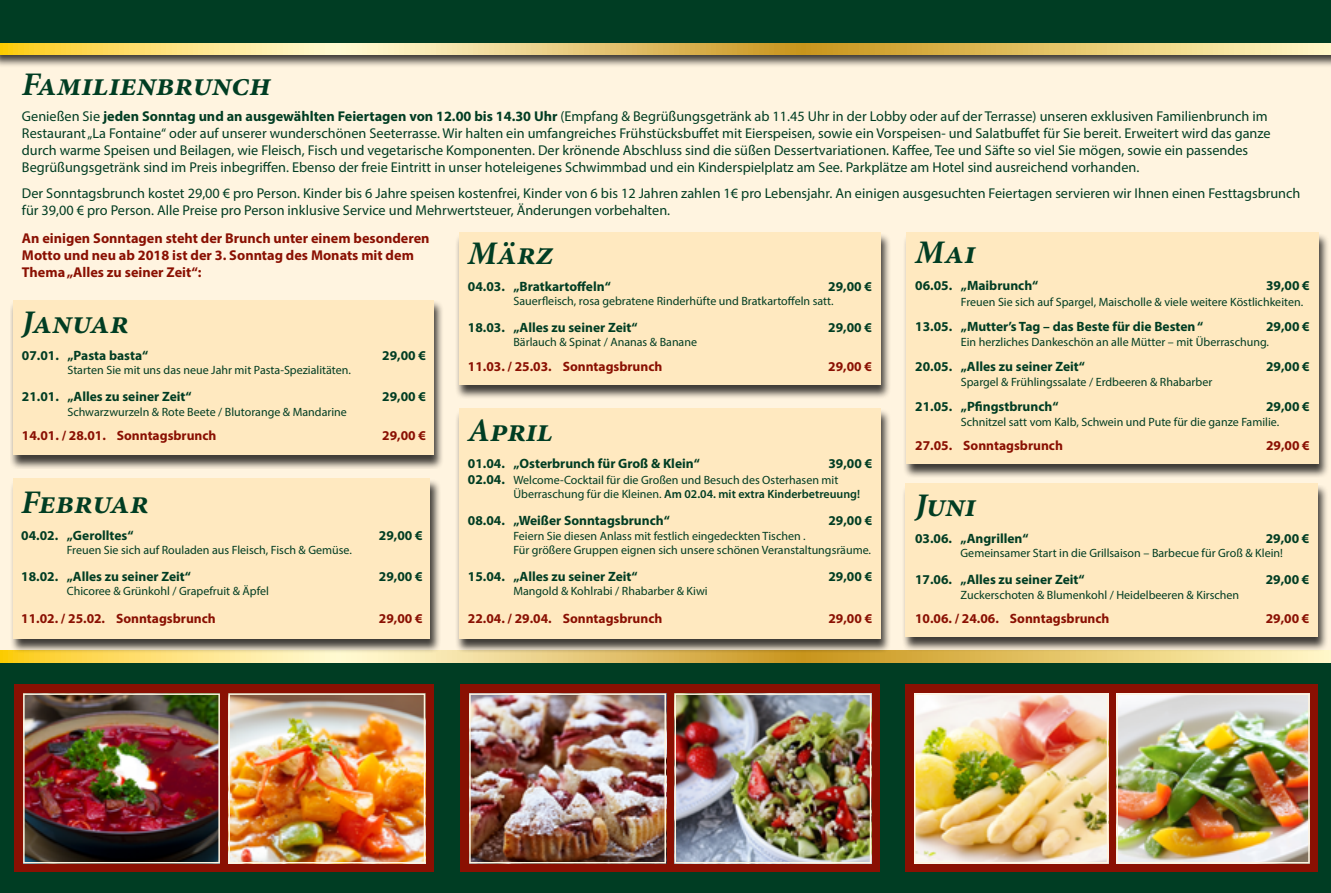
<style>
.page{position:relative;width:1331px;height:893px;background:#fff}
.page>*{position:absolute;margin:0;border:0;box-sizing:border-box;transform-origin:0 0}
.t1{font:italic 700 33px "Minion Pro";color:#003d23}
.t2{font:14.25px/17.1px "Myriad Pro";color:#003d23}
.t3{font:700 14.25px/17.1px "Myriad Pro";color:#8a1002}
.t4{font:700 13.5px "Myriad Pro";color:#003d23}
.t5{font:700 13.5px "Myriad Pro";color:#8a1002}
.t6{font:12px/14.4px "Myriad Pro";color:#003d23}
.s1{font-weight:700}
.s2{font-weight:700;font-size:13.5px}
.s3{font-weight:600}
</style>
<div class="page">
<div style="left:0;top:0;width:1331px;height:873px;background:#fff4e0"></div>
<svg style="left:0;top:651px;width:1331px;height:12px;background:#ebce75"></svg>
<div style="left:0;top:663px;width:1331px;height:230px;background:#003d23"></div>
<div style="left:0;top:0;width:1331px;height:67px;background:#000;opacity:.75"></div>
<svg style="left:0;top:43px;width:1331px;height:11px;background:#eccf76"></svg>
<div style="left:0;top:0;width:1331px;height:43px;background:#003d23"></div>
<div style="left:10px;top:301px;width:433px;height:168px;background:#000;opacity:.75"></div>
<div style="left:13px;top:300px;width:421px;height:155px;background:#ffe9c0"></div>
<div style="left:11px;top:480px;width:430px;height:174px;background:#000;opacity:.75"></div>
<div style="left:13px;top:479px;width:417px;height:160px;background:#ffe9c0"></div>
<div style="left:456px;top:233px;width:435px;height:167px;background:#000;opacity:.75"></div>
<div style="left:459px;top:232px;width:422px;height:153px;background:#ffe9c0"></div>
<div style="left:456px;top:410px;width:435px;height:243px;background:#000;opacity:.75"></div>
<div style="left:459px;top:409px;width:422px;height:230px;background:#ffe9c0"></div>
<div style="left:903px;top:233px;width:426px;height:245px;background:#000;opacity:.75"></div>
<div style="left:906px;top:232px;width:412px;height:232px;background:#ffe9c0"></div>
<div style="left:903px;top:485px;width:426px;height:166px;background:#000;opacity:.75"></div>
<div style="left:906px;top:484px;width:412px;height:153px;background:#ffe9c0"></div>
<div style="left:15px;top:685px;width:419px;height:187px;background:#8a1002"></div>
<img style="left:26px;top:696px;width:191px;height:164px">
<div style="left:23px;top:693px;width:197px;height:170px;border:2px solid #fff4e0"></div>
<img style="left:231px;top:696px;width:191px;height:164px">
<div style="left:228px;top:693px;width:197px;height:170px;border:2px solid #fff4e0"></div>
<div style="left:461px;top:685px;width:419px;height:187px;background:#8a1002"></div>
<img style="left:472px;top:696px;width:191px;height:164px">
<div style="left:469px;top:693px;width:197px;height:170px;border:2px solid #fff4e0"></div>
<img style="left:677px;top:696px;width:191px;height:164px">
<div style="left:674px;top:693px;width:197px;height:170px;border:2px solid #fff4e0"></div>
<div style="left:905px;top:685px;width:413px;height:187px;background:#8a1002"></div>
<img style="left:917px;top:696px;width:188px;height:164px">
<div style="left:914px;top:693px;width:194px;height:170px;border:2px solid #fff4e0"></div>
<img style="left:1119px;top:696px;width:188px;height:164px">
<div style="left:1116px;top:693px;width:194px;height:170px;border:2px solid #fff4e0"></div>
<h1 class="t1" style="left:22px;top:61px;width:250px">Familienbrunch</h1>
<p class="t2" style="left:22px;top:107px;width:1250px">Genießen Sie <span class="s1">jeden Sonntag und an ausgewählten Feiertagen von 12.00 bis 14.30 Uhr</span> (Empfang &amp; Begrüßungsgetränk ab 11.45 Uhr in der Lobby oder auf der Terrasse) unseren exklusiven Familienbrunch im Restaurant „La Fontaine“ oder auf unserer wunderschönen Seeterrasse. Wir halten ein umfangreiches Frühstücksbuffet mit Eierspeisen, sowie ein Vorspeisen- und Salatbuffet für Sie bereit. Erweitert wird das ganze durch warme Speisen und Beilagen, wie Fleisch, Fisch und vegetarische Komponenten. Der krönende Abschluss sind die süßen Dessertvariationen. Kaffee, Tee und Säfte so viel Sie mögen, sowie ein passendes Begrüßungsgetränk sind im Preis inbegriffen. Ebenso der freie Eintritt in unser hoteleigenes Schwimmbad und ein Kinderspielplatz am See. Parkplätze am Hotel sind ausreichend vorhanden.</p>
<p class="t2" style="left:22px;top:184px;width:1280px">Der Sonntagsbrunch kostet 29,00 € pro Person. Kinder bis 6 Jahre speisen kostenfrei, Kinder von 6 bis 12 Jahren zahlen 1€ pro Lebensjahr. An einigen ausgesuchten Feiertagen servieren wir Ihnen einen Festtagsbrunch für 39,00 € pro Person. Alle Preise pro Person inklusive Service und Mehrwertsteuer, Änderungen vorbehalten.</p>
<p class="t3" style="left:22px;top:229px;width:409px">An einigen Sonntagen steht der Brunch unter einem besonderen<br>Motto und neu ab 2018 ist der 3. Sonntag des Monats mit dem<br>Thema „Alles zu seiner Zeit“:</p>
<h1 class="t1" style="left:915px;top:229px;width:62px">Mai</h1>
<p class="t4" style="left:915px;top:276px;width:125px">06.05. „Maibrunch“</p>
<p class="t4" style="left:1266px;top:276px;width:45px">39,00 €</p>
<p class="t6" style="left:961px;top:294px;width:344px">Freuen Sie sich auf Spargel, Maischolle &amp; viele weitere Köstlichkeiten.</p>
<p class="t4" style="left:915px;top:318px;width:290px">13.05. „Mutter’s Tag – das Beste für die Besten “</p>
<p class="t4" style="left:1266px;top:318px;width:45px">29,00 €</p>
<p class="t6" style="left:961px;top:334px;width:310px">Ein herzliches Dankeschön an alle Mütter – mit Überraschung.</p>
<p class="t4" style="left:915px;top:358px;width:171px">20.05. „Alles zu seiner Zeit“</p>
<p class="t4" style="left:1266px;top:358px;width:45px">29,00 €</p>
<p class="t6" style="left:961px;top:374px;width:253px">Spargel &amp; Frühlingssalate / Erdbeeren &amp; Rhabarber</p>
<p class="t4" style="left:915px;top:398px;width:145px">21.05. „Pfingstbrunch“</p>
<p class="t4" style="left:1266px;top:398px;width:45px">29,00 €</p>
<p class="t6" style="left:961px;top:414px;width:320px">Schnitzel satt vom Kalb, Schwein und Pute für die ganze Familie.</p>
<p class="t5" style="left:915px;top:436px;width:149px">27.05. Sonntagsbrunch</p>
<p class="t5" style="left:1266px;top:436px;width:45px">29,00 €</p>
<h1 class="t1" style="left:468px;top:230px;width:87px">März</h1>
<p class="t4" style="left:468px;top:277px;width:144px">04.03. „Bratkartoffeln“</p>
<p class="t4" style="left:828px;top:277px;width:45px">29,00 €</p>
<p class="t6" style="left:513px;top:294px;width:322px">Sauerfleisch, rosa gebratene Rinderhüfte und Bratkartoffeln satt.</p>
<p class="t4" style="left:468px;top:319px;width:171px">18.03. „Alles zu seiner Zeit“</p>
<p class="t4" style="left:828px;top:319px;width:45px">29,00 €</p>
<p class="t6" style="left:513px;top:335px;width:185px">Bärlauch &amp; Spinat / Ananas &amp; Banane</p>
<p class="t5" style="left:468px;top:357px;width:196px">11.03. / 25.03. Sonntagsbrunch</p>
<p class="t5" style="left:828px;top:357px;width:45px">29,00 €</p>
<h1 class="t1" style="left:22px;top:299px;width:108px">Januar</h1>
<p class="t4" style="left:22px;top:347px;width:128px">07.01. „Pasta basta“</p>
<p class="t4" style="left:382px;top:347px;width:45px">29,00 €</p>
<p class="t6" style="left:67px;top:363px;width:285px">Starten Sie mit uns das neue Jahr mit Pasta-Spezialitäten.</p>
<p class="t4" style="left:22px;top:388px;width:171px">21.01. „Alles zu seiner Zeit“</p>
<p class="t4" style="left:382px;top:388px;width:45px">29,00 €</p>
<p class="t6" style="left:67px;top:404px;width:281px">Schwarzwurzeln &amp; Rote Beete / Blutorange &amp; Mandarine</p>
<p class="t5" style="left:22px;top:427px;width:196px">14.01. / 28.01. Sonntagsbrunch</p>
<p class="t5" style="left:382px;top:427px;width:45px">29,00 €</p>
<h1 class="t1" style="left:468px;top:407px;width:86px">April</h1>
<p class="t4" style="left:468px;top:454px;width:233px">01.04. „Osterbrunch für Groß &amp; Klein“</p>
<p class="t4" style="left:828px;top:454px;width:45px">39,00 €</p>
<p class="t6" style="left:513px;top:472px;width:348px;text-indent:-45px"><span class="s2">02.04.</span> Welcome-Cocktail für die Großen und Besuch des Osterhasen mit<br>Überraschung für die Kleinen. <span class="s3">Am 02.04. mit extra Kinderbetreuung!</span></p>
<p class="t4" style="left:468px;top:512px;width:203px">08.04. „Weißer Sonntagsbrunch“</p>
<p class="t4" style="left:828px;top:512px;width:45px">29,00 €</p>
<p class="t6" style="left:513px;top:528px;width:359px">Feiern Sie diesen Anlass mit festlich eingedeckten Tischen .<br>Für größere Gruppen eignen sich unsere schönen Veranstaltungsräume.</p>
<p class="t4" style="left:468px;top:568px;width:171px">15.04. „Alles zu seiner Zeit“</p>
<p class="t4" style="left:828px;top:568px;width:45px">29,00 €</p>
<p class="t6" style="left:513px;top:584px;width:196px">Mangold &amp; Kohlrabi / Rhabarber &amp; Kiwi</p>
<p class="t5" style="left:468px;top:610px;width:196px">22.04. / 29.04. Sonntagsbrunch</p>
<p class="t5" style="left:828px;top:610px;width:45px">29,00 €</p>
<h1 class="t1" style="left:21px;top:478px;width:129px">Februar</h1>
<p class="t4" style="left:21px;top:526px;width:114px">04.02. „Gerolltes“</p>
<p class="t4" style="left:379px;top:526px;width:45px">29,00 €</p>
<p class="t6" style="left:67px;top:543px;width:287px">Freuen Sie sich auf Rouladen aus Fleisch, Fisch &amp; Gemüse.</p>
<p class="t4" style="left:21px;top:568px;width:171px">18.02. „Alles zu seiner Zeit“</p>
<p class="t4" style="left:379px;top:568px;width:45px">29,00 €</p>
<p class="t6" style="left:67px;top:584px;width:204px">Chicoree &amp; Grünkohl / Grapefruit &amp; Äpfel</p>
<p class="t5" style="left:21px;top:610px;width:196px">11.02. / 25.02. Sonntagsbrunch</p>
<p class="t5" style="left:379px;top:610px;width:45px">29,00 €</p>
<h1 class="t1" style="left:915px;top:482px;width:63px">Juni</h1>
<p class="t4" style="left:915px;top:530px;width:115px">03.06. „Angrillen“</p>
<p class="t4" style="left:1266px;top:530px;width:45px">29,00 €</p>
<p class="t6" style="left:960px;top:546px;width:324px">Gemeinsamer Start in die Grillsaison – Barbecue für Groß &amp; Klein!</p>
<p class="t4" style="left:915px;top:571px;width:171px">17.06. „Alles zu seiner Zeit“</p>
<p class="t4" style="left:1266px;top:571px;width:45px">29,00 €</p>
<p class="t6" style="left:960px;top:587px;width:280px">Zuckerschoten &amp; Blumenkohl / Heidelbeeren &amp; Kirschen</p>
<p class="t5" style="left:915px;top:610px;width:196px">10.06. / 24.06. Sonntagsbrunch</p>
<p class="t5" style="left:1266px;top:610px;width:45px">29,00 €</p>
</div>
